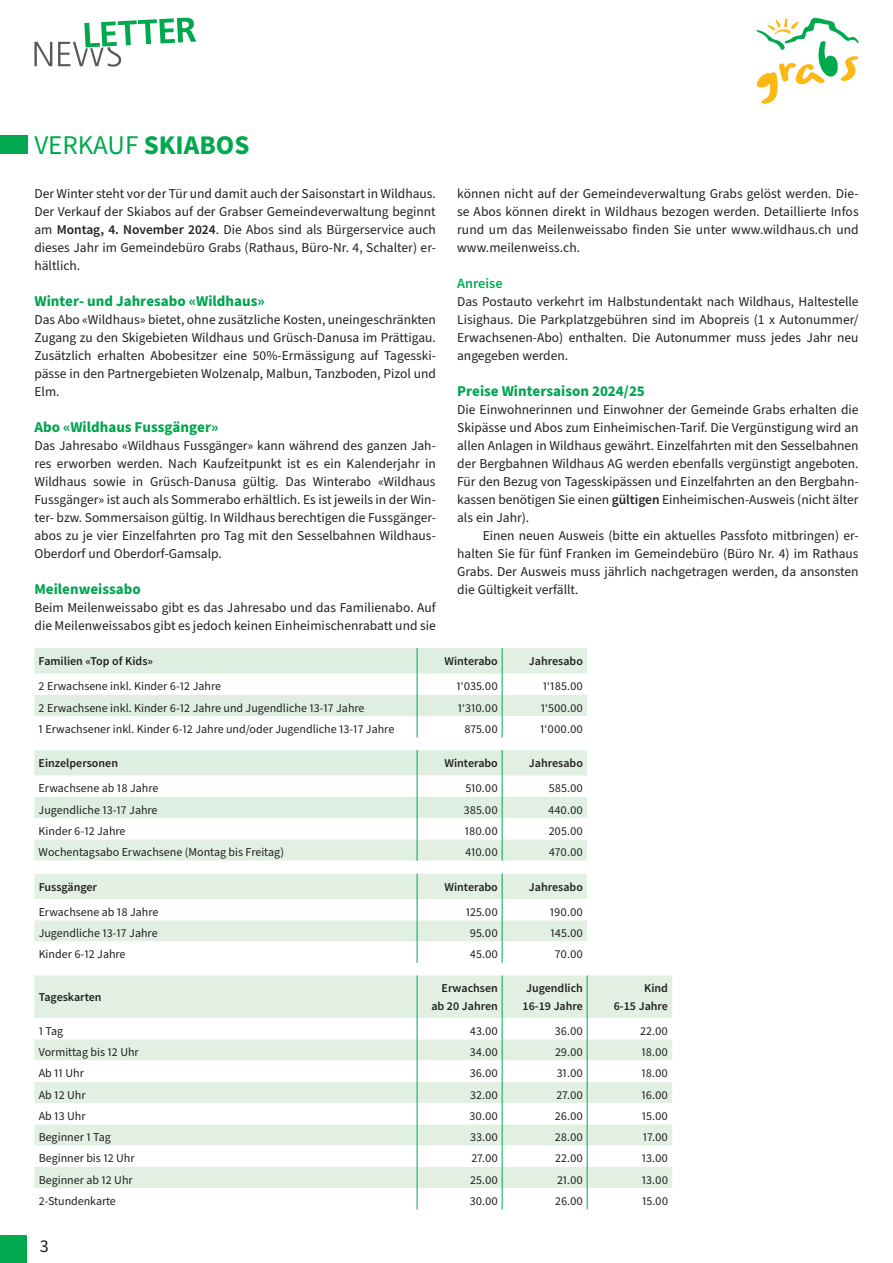
<style>
.page{position:relative;width:893px;height:1263px;background:#fff}
.page>*{position:absolute;margin:0;border:0;box-sizing:border-box;transform-origin:0 0}
.t1{font:27px "Source Sans Pro";color:#00a94e}
.t2{font:18px "Source Sans Pro";color:#231f20}
.t3{font:700 15px "Source Sans Pro";color:#00a54f}
.t4{font:600 14.25px "Source Sans Pro";color:#00a94e}
.t5{font:13.5px/18px "Source Sans Pro";color:#231f20;text-align:justify}
.t6{font:12px "Source Sans Pro";color:#231f20}
.t7{font:600 12px/18px "Source Sans Pro";color:#231f20;text-align:right}
.s1{font-weight:700}
.s2{font-weight:600}
</style>
<div class="page">
<svg style="left:756px;top:18px;width:103px;height:86px"></svg>
<svg style="left:34px;top:648px;width:638px;height:412px;fill:#e1f0e3"></svg>
<svg style="left:34px;top:737px;width:638px;height:302px"></svg>
<svg style="left:34px;top:1060px;width:638px;height:149px"></svg>
<svg style="left:417px;top:648px;width:1px;height:89px"></svg>
<svg style="left:417px;top:750px;width:1px;height:111px"></svg>
<svg style="left:417px;top:873px;width:1px;height:90px"></svg>
<hr style="left:417px;top:975px;width:1px;height:43px;background:#00a94e">
<hr style="left:502px;top:975px;width:1px;height:43px;background:#00a94e">
<hr style="left:587px;top:975px;width:1px;height:43px;background:#00a94e">
<svg style="left:417px;top:1018px;width:1px;height:191px"></svg>
<svg style="left:502px;top:1018px;width:1px;height:191px"></svg>
<svg style="left:587px;top:1018px;width:1px;height:191px"></svg>
<svg style="left:502px;top:648px;width:85px;height:89px"></svg>
<svg style="left:502px;top:750px;width:1px;height:111px"></svg>
<svg style="left:502px;top:873px;width:1px;height:90px"></svg>
<div style="left:0;top:136px;width:27px;height:18px;background:#00a94e"></div>
<div style="left:0;top:1235px;width:27px;height:28px;background:#00a94e"></div>
<svg style="left:34px;top:42px;width:18px;height:24px"></svg>
<svg style="left:58px;top:18px;width:138px;height:49px"></svg>
<h1 class="t1" style="left:34px;top:127px;width:217px">VERKAUF <span class="s1">SKIABOS</span></h1>
<p class="t5" style="left:34px;top:185px;width:403px">Der Winter steht vor der Tür und damit auch der Saisonstart in Wildhaus.<br>Der Verkauf der Skiabos auf der Grabser Gemeindeverwaltung beginnt am <span class="s2">Montag, 4. November 2024</span>. Die Abos sind als Bürgerservice auch dieses Jahr im Gemeindebüro Grabs (Rathaus, Büro-Nr. 4, Schalter) er&shy;hältlich.</p>
<p class="t3" style="left:34px;top:291px;width:232px">Winter- und Jahresabo «Wildhaus»</p>
<p class="t5" style="left:34px;top:311px;width:403px">Das Abo «Wildhaus» bietet, ohne zusätzliche Kosten, uneingeschränkten Zugang zu den Skigebieten Wildhaus und Grüsch-Danusa im Prättigau.<br>Zusätzlich erhalten Abobesitzer eine 50%-Ermässigung auf Tagesski&shy;pässe in den Partnergebieten Wolzenalp, Malbun, Tanzboden, Pizol und Elm.</p>
<p class="t3" style="left:34px;top:417px;width:185px">Abo «Wildhaus Fussgänger»</p>
<p class="t5" style="left:34px;top:437px;width:403px">Das Jahresabo «Wildhaus Fussgänger» kann während des ganzen Jah&shy;res erworben werden. Nach Kaufzeitpunkt ist es ein Kalenderjahr in Wildhaus sowie in Grüsch-Danusa gültig. Das Winterabo «Wildhaus Fussgänger» ist auch als Sommerabo erhältlich. Es ist jeweils in der Win&shy;ter- bzw. Sommersaison gültig. In Wildhaus berechtigen die Fussgänger&shy;abos zu je vier Einzelfahrten pro Tag mit den Sesselbahnen Wildhaus-Oberdorf und Oberdorf-Gamsalp.</p>
<p class="t3" style="left:34px;top:579px;width:108px">Meilenweissabo</p>
<p class="t5" style="left:34px;top:599px;width:403px">Beim Meilenweissabo gibt es das Jahresabo und das Familienabo. Auf die Meilenweissabos gibt es jedoch keinen Einheimischenrabatt und sie</p>
<p class="t5" style="left:457px;top:185px;width:403px">können nicht auf der Gemeindeverwaltung Grabs gelöst werden. Die&shy;se Abos können direkt in Wildhaus bezogen werden. Detaillierte Infos rund um das Meilenweissabo finden Sie unter www.wildhaus.ch und www.meilenweiss.ch.</p>
<p class="t4" style="left:457px;top:274px;width:47px">Anreise</p>
<p class="t5" style="left:457px;top:293px;width:403px">Das Postauto verkehrt im Halbstundentakt nach Wildhaus, Haltestelle Lisighaus. Die Parkplatzgebühren sind im Abopreis (1 x Autonummer/ Erwachsenen-Abo) enthalten. Die Autonummer muss jedes Jahr neu angegeben werden.</p>
<p class="t3" style="left:457px;top:381px;width:189px">Preise Wintersaison 2024/25</p>
<p class="t5" style="left:457px;top:401px;width:403px">Die Einwohnerinnen und Einwohner der Gemeinde Grabs erhalten die Skipässe und Abos zum Einheimischen-Tarif. Die Vergünstigung wird an allen Anlagen in Wildhaus gewährt. Einzelfahrten mit den Sesselbahnen der Bergbahnen Wildhaus AG werden ebenfalls vergünstigt angeboten.<br>Für den Bezug von Tagesskipässen und Einzelfahrten an den Bergbahn&shy;kassen benötigen Sie einen <span class="s2">gültigen</span> Einheimischen-Ausweis (nicht älter als ein Jahr).</p>
<p class="t5" style="left:457px;top:527px;width:403px;text-indent:26px">Einen neuen Ausweis (bitte ein aktuelles Passfoto mitbringen) er&shy;halten Sie für fünf Franken im Gemeindebüro (Büro Nr. 4) im Rathaus Grabs. Der Ausweis muss jährlich nachgetragen werden, da ansonsten die Gültigkeit verfällt.</p>
<p class="t7" style="left:39px;top:652px;width:116px">Familien «Top of Kids»</p>
<p class="t7" style="left:444px;top:652px;width:55px">Winterabo</p>
<p class="t7" style="left:529px;top:652px;width:55px">Jahresabo</p>
<p class="t6" style="left:39px;top:678px;width:184px">2 Erwachsene inkl. Kinder 6-12 Jahre</p>
<p class="t6" style="left:456px;top:678px;width:43px">1‘035.00</p>
<p class="t6" style="left:543px;top:678px;width:42px">1‘185.00</p>
<p class="t6" style="left:39px;top:700px;width:327px">2 Erwachsene inkl. Kinder 6-12 Jahre und Jugendliche 13-17 Jahre</p>
<p class="t6" style="left:458px;top:700px;width:42px">1‘310.00</p>
<p class="t6" style="left:541px;top:700px;width:44px">1‘500.00</p>
<p class="t6" style="left:39px;top:721px;width:357px">1 Erwachsener inkl. Kinder 6-12 Jahre und/oder Jugendliche 13-17 Jahre</p>
<p class="t6" style="left:464px;top:721px;width:35px">875.00</p>
<p class="t6" style="left:540px;top:721px;width:44px">1‘000.00</p>
<p class="t7" style="left:39px;top:754px;width:81px">Einzelpersonen</p>
<p class="t7" style="left:444px;top:754px;width:55px">Winterabo</p>
<p class="t7" style="left:529px;top:754px;width:55px">Jahresabo</p>
<p class="t6" style="left:39px;top:780px;width:121px">Erwachsene ab 18 Jahre</p>
<p class="t6" style="left:465px;top:780px;width:34px">510.00</p>
<p class="t6" style="left:549px;top:780px;width:36px">585.00</p>
<p class="t6" style="left:39px;top:802px;width:120px">Jugendliche 13-17 Jahre</p>
<p class="t6" style="left:464px;top:802px;width:36px">385.00</p>
<p class="t6" style="left:548px;top:802px;width:36px">440.00</p>
<p class="t6" style="left:39px;top:823px;width:88px">Kinder 6-12 Jahre</p>
<p class="t6" style="left:465px;top:823px;width:35px">180.00</p>
<p class="t6" style="left:549px;top:823px;width:36px">205.00</p>
<p class="t6" style="left:39px;top:844px;width:247px">Wochentagsabo Erwachsene (Montag bis Freitag)</p>
<p class="t6" style="left:465px;top:844px;width:34px">410.00</p>
<p class="t6" style="left:549px;top:844px;width:35px">470.00</p>
<p class="t7" style="left:39px;top:878px;width:60px">Fussgänger</p>
<p class="t7" style="left:444px;top:878px;width:55px">Winterabo</p>
<p class="t7" style="left:529px;top:878px;width:55px">Jahresabo</p>
<p class="t6" style="left:39px;top:904px;width:121px">Erwachsene ab 18 Jahre</p>
<p class="t6" style="left:466px;top:904px;width:34px">125.00</p>
<p class="t6" style="left:550px;top:904px;width:35px">190.00</p>
<p class="t6" style="left:39px;top:925px;width:120px">Jugendliche 13-17 Jahre</p>
<p class="t6" style="left:470px;top:925px;width:30px">95.00</p>
<p class="t6" style="left:550px;top:925px;width:34px">145.00</p>
<p class="t6" style="left:39px;top:946px;width:88px">Kinder 6-12 Jahre</p>
<p class="t6" style="left:470px;top:946px;width:29px">45.00</p>
<p class="t6" style="left:555px;top:946px;width:29px">70.00</p>
<p class="t7" style="left:39px;top:988px;width:64px">Tageskarten</p>
<p class="t7" style="left:431px;top:979px;width:68px">Erwachsen ab 20 Jahren</p>
<p class="t7" style="left:523px;top:979px;width:62px;text-align:left">Jugendlich<br>16-19 Jahre</p>
<p class="t7" style="left:614px;top:979px;width:56px">Kind<br>6-15 Jahre</p>
<p class="t6" style="left:39px;top:1023px;width:26px">1 Tag</p>
<p class="t6" style="left:470px;top:1023px;width:29px">43.00</p>
<p class="t6" style="left:555px;top:1023px;width:30px">36.00</p>
<p class="t6" style="left:640px;top:1023px;width:29px">22.00</p>
<p class="t6" style="left:39px;top:1044px;width:102px">Vormittag bis 12 Uhr</p>
<p class="t6" style="left:470px;top:1044px;width:30px">34.00</p>
<p class="t6" style="left:555px;top:1044px;width:29px">29.00</p>
<p class="t6" style="left:641px;top:1044px;width:28px">18.00</p>
<p class="t6" style="left:39px;top:1065px;width:47px">Ab 11 Uhr</p>
<p class="t6" style="left:470px;top:1065px;width:30px">36.00</p>
<p class="t6" style="left:557px;top:1065px;width:28px">31.00</p>
<p class="t6" style="left:641px;top:1065px;width:28px">18.00</p>
<p class="t6" style="left:39px;top:1087px;width:48px">Ab 12 Uhr</p>
<p class="t6" style="left:470px;top:1087px;width:29px">32.00</p>
<p class="t6" style="left:556px;top:1087px;width:28px">27.00</p>
<p class="t6" style="left:641px;top:1087px;width:28px">16.00</p>
<p class="t6" style="left:39px;top:1108px;width:48px">Ab 13 Uhr</p>
<p class="t6" style="left:470px;top:1108px;width:30px">30.00</p>
<p class="t6" style="left:555px;top:1108px;width:30px">26.00</p>
<p class="t6" style="left:642px;top:1108px;width:28px">15.00</p>
<p class="t6" style="left:39px;top:1129px;width:74px">Beginner 1 Tag</p>
<p class="t6" style="left:470px;top:1129px;width:29px">33.00</p>
<p class="t6" style="left:555px;top:1129px;width:30px">28.00</p>
<p class="t6" style="left:643px;top:1129px;width:27px">17.00</p>
<p class="t6" style="left:39px;top:1150px;width:97px">Beginner bis 12 Uhr</p>
<p class="t6" style="left:471px;top:1150px;width:28px">27.00</p>
<p class="t6" style="left:555px;top:1150px;width:29px">22.00</p>
<p class="t6" style="left:642px;top:1150px;width:28px">13.00</p>
<p class="t6" style="left:39px;top:1172px;width:95px">Beginner ab 12 Uhr</p>
<p class="t6" style="left:470px;top:1172px;width:29px">25.00</p>
<p class="t6" style="left:557px;top:1172px;width:28px">21.00</p>
<p class="t6" style="left:642px;top:1172px;width:28px">13.00</p>
<p class="t6" style="left:39px;top:1193px;width:79px">2-Stundenkarte</p>
<p class="t6" style="left:470px;top:1193px;width:30px">30.00</p>
<p class="t6" style="left:555px;top:1193px;width:29px">26.00</p>
<p class="t6" style="left:642px;top:1193px;width:28px">15.00</p>
<h2 class="t2" style="left:40px;top:1234px;width:10px">3</h2>
</div>
